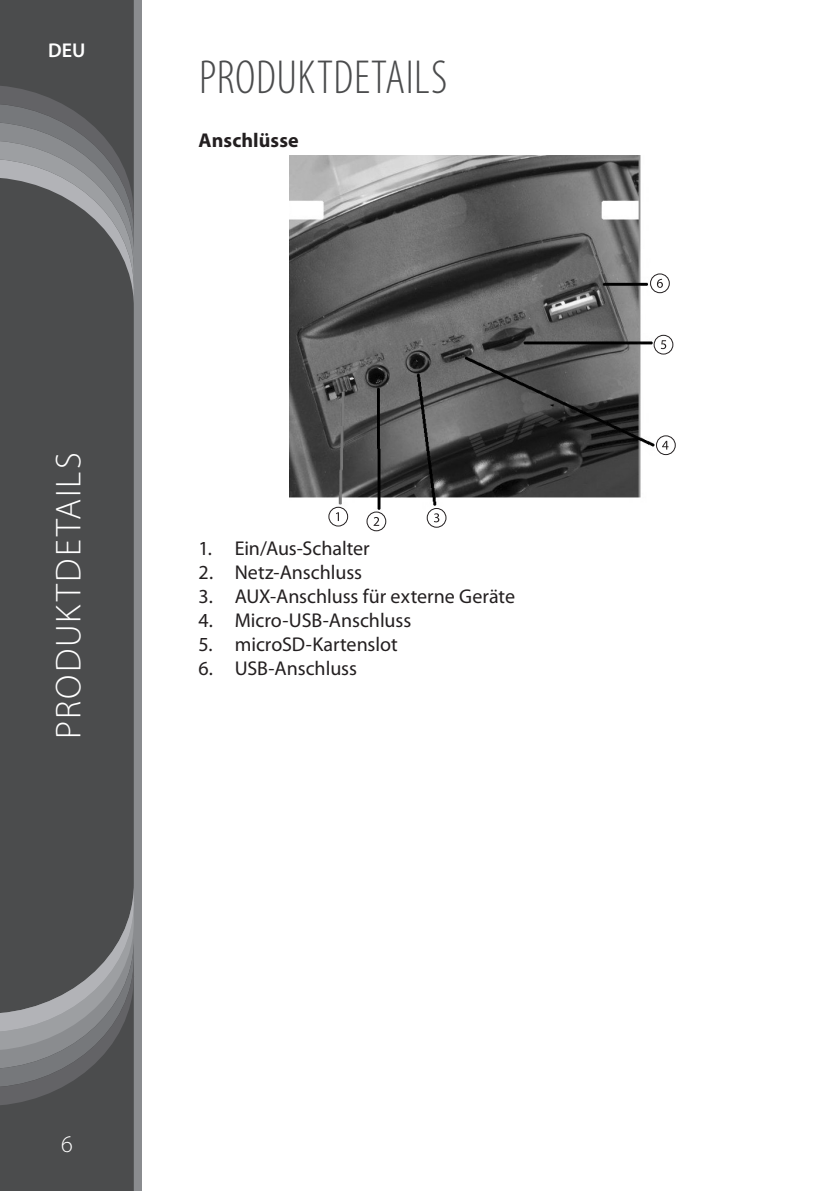
<style>
.page{position:relative;width:840px;height:1191px;background:#fff}
.page>*{position:absolute;margin:0;border:0;box-sizing:border-box;transform-origin:0 0}
.t1{font:300 condensed 48px "Myriad Pro";letter-spacing:.01em;color:#4b4c4d}
.t2{font:300 36px "Myriad Pro";letter-spacing:.06em;color:#fff}
.t3{font:300 24px "Myriad Pro";color:#fff}
.t4{font:20px "Myriad Pro";letter-spacing:-.005em;color:#231f20}
.t5{font:700 20px "Myriad Pro";letter-spacing:.005em;color:#231f20}
.t6{font:600 20px "Myriad Pro";color:#fff}
</style>
<div class="page">
<div style="left:0;top:0;width:142px;height:1191px;background:#8a8c8f"></div>
<div style="left:0;top:307px;width:134px;height:577px;background:#4b4c4d"></div>
<svg style="left:0;top:0;width:134px;height:307px;background:#5d5e60"></svg>
<svg style="left:0;top:884px;width:134px;height:307px;background:#5d5e60"></svg>
<img style="left:289px;top:156px;width:385px;height:362px">
<div style="left:329px;top:507px;width:18px;height:19px;background:#fff;border-radius:50%"></div>
<div style="left:328px;top:507px;width:20px;height:19px;border:1px solid #231f20;border-radius:50%"></div>
<svg style="left:336px;top:512px;width:3px;height:9px"></svg>
<svg style="left:367px;top:512px;width:18px;height:19px"></svg>
<div style="left:366px;top:511px;width:20px;height:20px;border:1px solid #231f20;border-radius:50%"></div>
<svg style="left:373px;top:517px;width:6px;height:9px"></svg>
<svg style="left:427px;top:508px;width:18px;height:19px"></svg>
<div style="left:426px;top:508px;width:20px;height:19px;border:1px solid #231f20;border-radius:50%"></div>
<svg style="left:433px;top:513px;width:6px;height:9px"></svg>
<svg style="left:656px;top:436px;width:19px;height:18px"></svg>
<div style="left:655px;top:435px;width:20px;height:20px;border:1px solid #231f20;border-radius:50%"></div>
<svg style="left:661px;top:441px;width:7px;height:8px"></svg>
<svg style="left:653px;top:335px;width:19px;height:19px"></svg>
<div style="left:653px;top:335px;width:20px;height:19px;border:1px solid #231f20;border-radius:50%"></div>
<svg style="left:660px;top:340px;width:5px;height:9px"></svg>
<svg style="left:650px;top:274px;width:19px;height:19px"></svg>
<div style="left:649px;top:273px;width:20px;height:20px;border:1px solid #231f20;border-radius:50%"></div>
<svg style="left:656px;top:279px;width:6px;height:9px"></svg>
<p class="t6" style="left:48px;top:37px;width:39px">DEU</p>
<h1 class="t1" style="left:199px;top:51px;width:250px">PRODUKTDETAILS</h1>
<p class="t5" style="left:198px;top:127px;width:101px">Anschlüsse</p>
<h2 class="t2" style="left:49px;top:738px;width:288px;rotate:-90deg">PRODUKTDETAILS</h2>
<p class="t4" style="left:198px;top:536px;width:172px">1. Ein/Aus-Schalter</p>
<p class="t4" style="left:198px;top:560px;width:165px">2. Netz-Anschluss</p>
<p class="t4" style="left:198px;top:584px;width:318px">3. AUX-Anschluss für externe Geräte</p>
<p class="t4" style="left:198px;top:608px;width:214px">4. Micro-USB-Anschluss</p>
<p class="t4" style="left:198px;top:632px;width:200px">5. microSD-Kartenslot</p>
<p class="t4" style="left:198px;top:656px;width:160px">6. USB-Anschluss</p>
<p class="t3" style="left:61px;top:1131px;width:13px">6</p>
</div>
